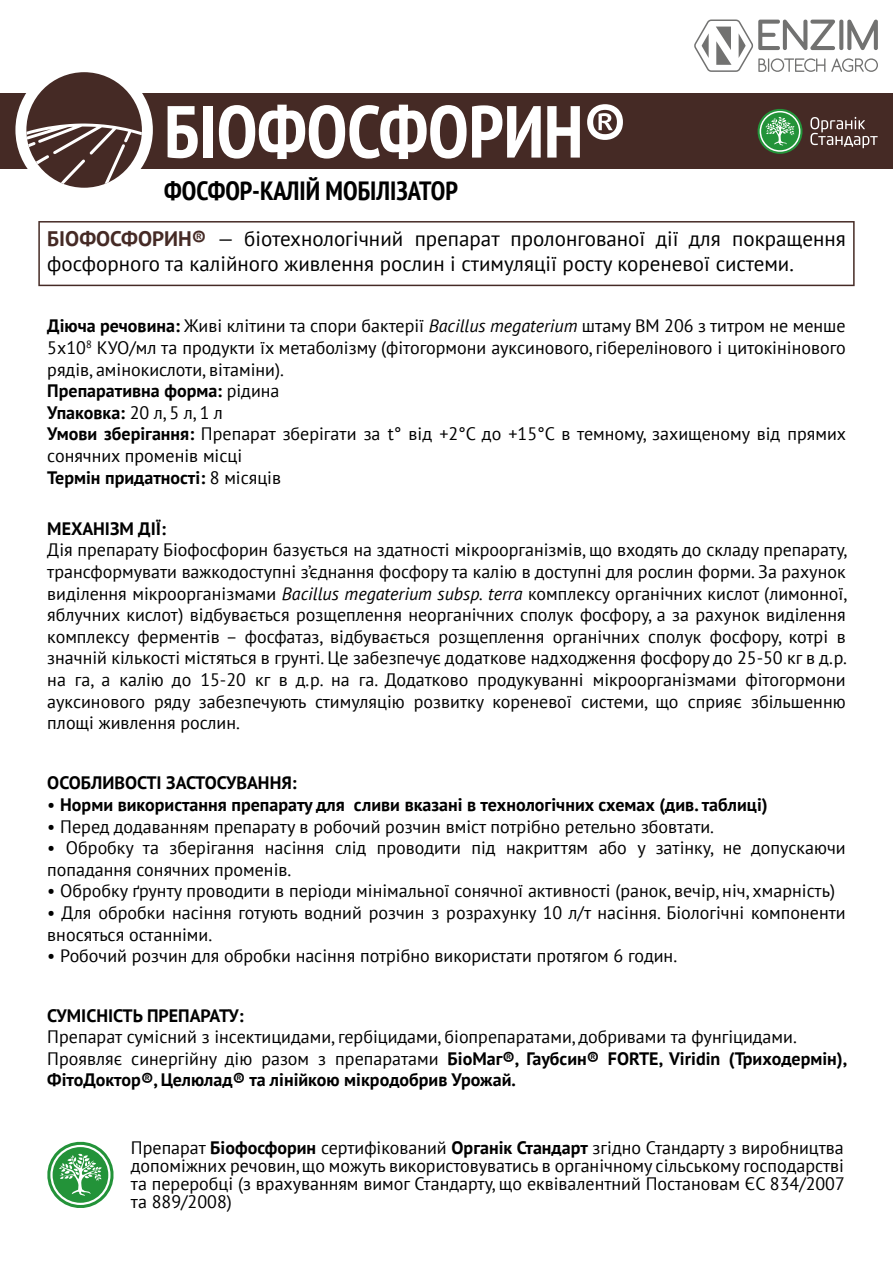
<style>
.page{position:relative;width:893px;height:1263px;background:#fff}
.page>*{position:absolute;margin:0;border:0;box-sizing:border-box;transform-origin:0 0}
.t1{font:700 condensed 73.5px "PT Sans";color:#fff}
.t2{font:700 condensed 26.4px "PT Sans";color:#000}
.t3{font:21px/25.2px "PT Sans";color:#000}
.t4{font:18px/21.6px "PT Sans";color:#000}
.t5{font:700 18px "PT Sans";color:#000}
.s1{font-weight:700;color:#452a25}
.s2{font-weight:700}
.s3{font-style:italic}
.s4{font-weight:400}
</style>
<div class="page">
<div style="left:0;top:94px;width:893px;height:75px;background:#452a25"></div>
<svg style="left:38px;top:221px;width:817px;height:65px"></svg>
<svg style="left:15px;top:72px;width:138px;height:116px"></svg>
<svg style="left:694px;top:20px;width:184px;height:52px"></svg>
<svg style="left:757px;top:109px;width:121px;height:45px"></svg>
<svg style="left:47px;top:1141px;width:67px;height:67px"></svg>
<h1 class="t1" style="left:164px;top:83px;width:464px">БІОФОСФОРИН®</h1>
<h2 class="t2" style="left:164px;top:173px;width:295px">ФОСФОР-КАЛІЙ МОБІЛІЗАТОР</h2>
<p class="t3" style="left:47px;top:225px;width:800px"><span class="s1">БІОФОСФОРИН®</span> — біотехнологічний препарат пролонгованої дії для покращення фосфорного та калійного живлення рослин і стимуляції росту кореневої системи.</p>
<p class="t4" style="left:47px;top:315px;width:800px"><span class="s2">Діюча речовина:</span> Живі клітини та спори бактерії <span class="s3">Bacillus megaterium</span> штаму BM 206 з титром не менше 5х10<sup>8</sup> КУО/мл та продукти їх метаболізму (фітогормони ауксинового, гіберелінового і цитокінінового рядів, амінокислоти, вітаміни).<br><span class="s2">Препаративна форма:</span> рідина<br><span class="s2">Упаковка:</span> 20 л, 5 л, 1 л<br><span class="s2">Умови зберігання:</span> Препарат зберігати за t° від +2°С до +15°С в темному, захищеному від прямих сонячних променів місці<br><span class="s2">Термін придатності:</span> 8 місяців</p>
<p class="t5" style="left:47px;top:516px;width:120px">МЕХАНІЗМ ДІЇ:</p>
<p class="t4" style="left:47px;top:539px;width:801px;text-align:justify">Дія препарату Біофосфорин базується на здатності мікроорганізмів, що входять до складу препарату, трансформувати важкодоступні з’єднання фосфору та калію в доступні для рослин форми. За рахунок виділення мікроорганізмами <span class="s3">Bacillus megaterium subsp. terra</span> комплексу органічних кислот (лимонної, яблучних кислот) відбувається розщеплення неорганічних сполук фосфору, а за рахунок виділення комплексу ферментів – фосфатаз, відбувається розщеплення органічних сполук фосфору, котрі в значній кількості містяться в грунті. Це забезпечує додаткове надходження фосфору до 25-50 кг в д.р. на га, а калію до 15-20 кг в д.р. на га. Додатково продукуванні мікроорганізмами фітогормони ауксинового ряду забезпечують стимуляцію розвитку кореневої системи, що сприяє збільшенню площі живлення рослин.</p>
<p class="t5" style="left:47px;top:771px;width:251px">ОСОБЛИВОСТІ ЗАСТОСУВАННЯ:</p>
<p class="t5" style="left:47px;top:793px;width:722px"><span class="s4">•</span> Норми використання препарату для сливи вказані в технологічних схемах (див. таблиці)</p>
<p class="t4" style="left:47px;top:815px;width:668px">• Перед додаванням препарату в робочий розчин вміст потрібно ретельно збовтати.</p>
<p class="t4" style="left:47px;top:837px;width:800px">• Обробку та зберігання насіння слід проводити під накриттям або у затінку, не допускаючи попадання сонячних променів.</p>
<p class="t4" style="left:47px;top:880px;width:789px">• Обробку ґрунту проводити в періоди мінімальної сонячної активності (ранок, вечір, ніч, хмарність)</p>
<p class="t4" style="left:47px;top:901px;width:800px">• Для обробки насіння готують водний розчин з розрахунку 10 л/т насіння. Біологічні компоненти вносяться останніми.</p>
<p class="t4" style="left:47px;top:945px;width:631px">• Робочий розчин для обробки насіння потрібно використати протягом 6 годин.</p>
<p class="t5" style="left:47px;top:1003px;width:198px">СУМІСНІСТЬ ПРЕПАРАТУ:</p>
<p class="t4" style="left:47px;top:1026px;width:801px">Препарат сумісний з інсектицидами, гербіцидами, біопрепаратами, добривами та фунгіцидами.<br>Проявляє синергійну дію разом з препаратами <span class="s2">БіоМаг®, Гаубсин® FORTE, Viridin (Триходермін),<br>ФітоДоктор®, Целюлад® та лінійкою мікродобрив Урожай.</span></p>
<p class="t4" style="left:131px;top:1139px;width:715px;line-height:18px;text-align:justify">Препарат <span class="s2">Біофосфорин</span> сертифікований <span class="s2">Органік Стандарт</span> згідно Стандарту з виробництва допоміжних речовин, що можуть використовуватись в органічному сільському господарстві та переробці (з врахуванням вимог Стандарту, що еквівалентний Постановам ЄС 834/2007 та 889/2008)</p>
</div>
